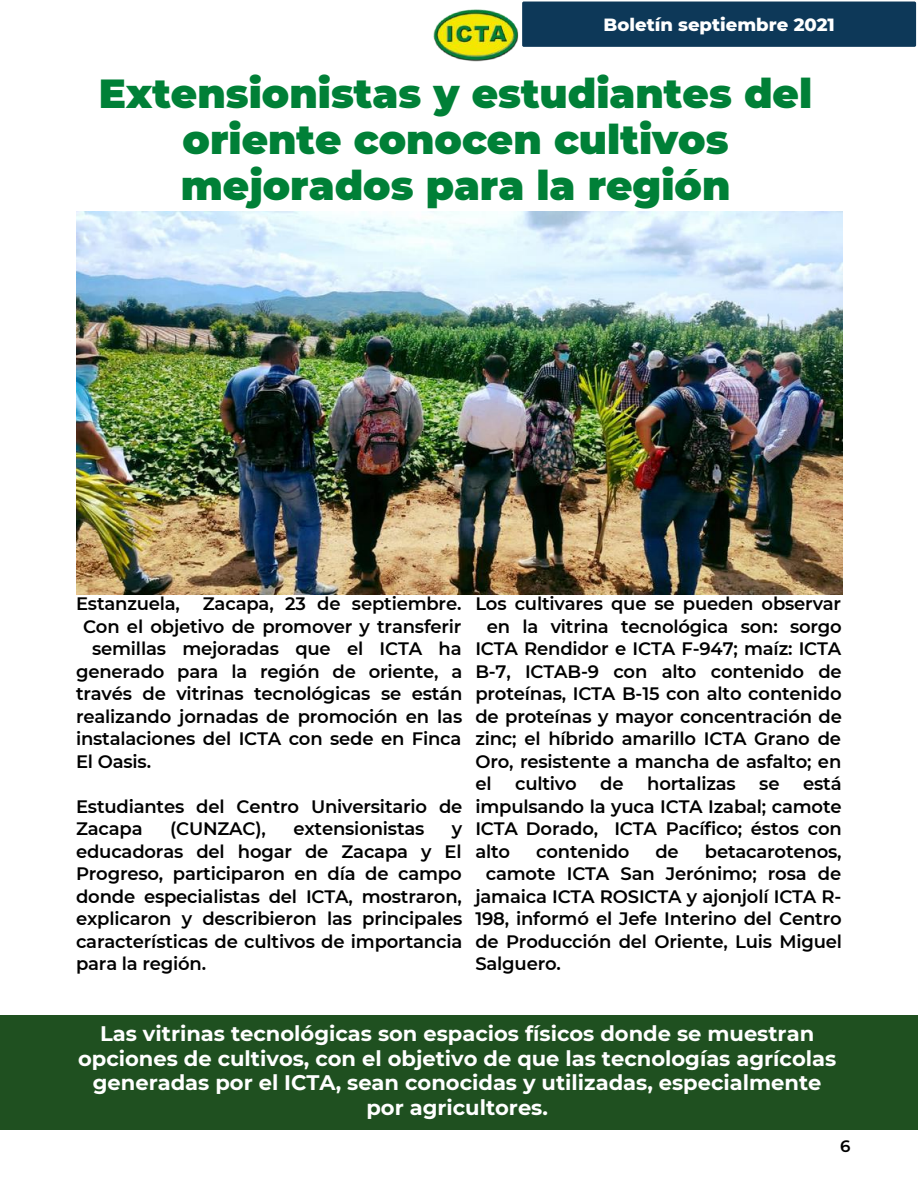
<style>
.page{position:relative;width:918px;height:1188px;background:#fff}
.page>*{position:absolute;margin:0;border:0;box-sizing:border-box;transform-origin:0 0}
.t1{font:900 40.5px/46.2px "Montserrat";color:#008037;text-align:center}
.t2{font:700 21px/24.8px "Montserrat";color:#fff;text-align:center}
.t3{font:600 18px/22.5px "Montserrat";letter-spacing:-.01em;color:#000;text-align:justify}
.t4{font:800 18px "Montserrat";color:#fff}
.t5{font:600 16.5px "Montserrat";color:#000}
</style>
<div class="page">
<div style="left:522px;top:1px;width:395px;height:46px;background:#0d3858"></div>
<img style="left:433px;top:9px;width:86px;height:53px">
<img style="left:76px;top:212px;width:766px;height:382px">
<div style="left:0;top:1015px;width:918px;height:114px;background:#1f5020"></div>
<p class="t4" style="left:604px;top:13px;width:233px">Boletín septiembre 2021</p>
<h1 class="t1" style="left:99px;top:70px;width:715px">Extensionistas y estudiantes del oriente conocen cultivos mejorados para la región</h1>
<p class="t3" style="left:76px;top:593px;width:105px">Estanzuela,</p>
<p class="t3" style="left:203px;top:593px;width:260px">Zacapa, 23 de septiembre.</p>
<p class="t3" style="left:83px;top:615px;width:380px">Con el objetivo de promover y transferir</p>
<p class="t3" style="left:92px;top:638px;width:371px">semillas mejoradas que el ICTA ha</p>
<p class="t3" style="left:76px;top:660px;width:388px">generado para la región de oriente, a</p>
<p class="t3" style="left:76px;top:683px;width:388px">través de vitrinas tecnológicas se están</p>
<p class="t3" style="left:76px;top:705px;width:388px">realizando jornadas de promoción en las</p>
<p class="t3" style="left:76px;top:728px;width:387px">instalaciones del ICTA con sede en Finca</p>
<p class="t3" style="left:76px;top:750px;width:77px">El Oasis.</p>
<p class="t3" style="left:76px;top:795px;width:388px">Estudiantes del Centro Universitario de<br>Zacapa</p>
<p class="t3" style="left:170px;top:818px;width:97px">(CUNZAC),</p>
<p class="t3" style="left:293px;top:818px;width:133px">extensionistas</p>
<p class="t3" style="left:76px;top:818px;width:388px;text-indent:376px">y educadoras del hogar de Zacapa y El Progreso, participaron en día de campo donde especialistas del ICTA, mostraron, explicaron y describieron las principales características de cultivos de importancia para la región.</p>
<p class="t3" style="left:475px;top:593px;width:367px">Los cultivares que se pueden observar</p>
<p class="t3" style="left:487px;top:615px;width:356px">en la vitrina tecnológica son: sorgo</p>
<p class="t3" style="left:475px;top:638px;width:367px">ICTA Rendidor e ICTA F-947; maíz: ICTA</p>
<p class="t3" style="left:475px;top:660px;width:368px">B-7, ICTAB-9 con alto contenido de</p>
<p class="t3" style="left:475px;top:683px;width:368px">proteínas, ICTA B-15 con alto contenido</p>
<p class="t3" style="left:475px;top:705px;width:368px">de proteínas y mayor concentración de</p>
<p class="t3" style="left:475px;top:728px;width:367px">zinc; el híbrido amarillo ICTA Grano de</p>
<p class="t3" style="left:475px;top:750px;width:367px">Oro, resistente a mancha de asfalto; en</p>
<p class="t3" style="left:475px;top:773px;width:18px">el</p>
<p class="t3" style="left:515px;top:773px;width:63px">cultivo</p>
<p class="t3" style="left:600px;top:773px;width:25px">de</p>
<p class="t3" style="left:647px;top:773px;width:90px">hortalizas</p>
<p class="t3" style="left:759px;top:773px;width:22px">se</p>
<p class="t3" style="left:475px;top:773px;width:368px;text-indent:328px">está impulsando la yuca ICTA Izabal; camote ICTA Dorado, ICTA Pacífico; éstos con alto</p>
<p class="t3" style="left:536px;top:840px;width:95px">contenido</p>
<p class="t3" style="left:655px;top:840px;width:25px">de</p>
<p class="t3" style="left:705px;top:840px;width:138px">betacarotenos,</p>
<p class="t3" style="left:486px;top:863px;width:357px">camote ICTA San Jerónimo; rosa de</p>
<p class="t3" style="left:475px;top:885px;width:368px">jamaica ICTA ROSICTA y ajonjolí ICTA R-</p>
<p class="t3" style="left:475px;top:908px;width:368px">198, informó el Jefe Interino del Centro</p>
<p class="t3" style="left:475px;top:930px;width:368px">de Producción del Oriente, Luis Miguel</p>
<p class="t3" style="left:475px;top:953px;width:87px">Salguero.</p>
<p class="t2" style="left:78px;top:1021px;width:760px">Las vitrinas tecnológicas son espacios físicos donde se muestran opciones de cultivos, con el objetivo de que las tecnologías agrícolas generadas por el ICTA, sean conocidas y utilizadas, especialmente por agricultores.</p>
<p class="t5" style="left:840px;top:1136px;width:12px">6</p>
</div>
